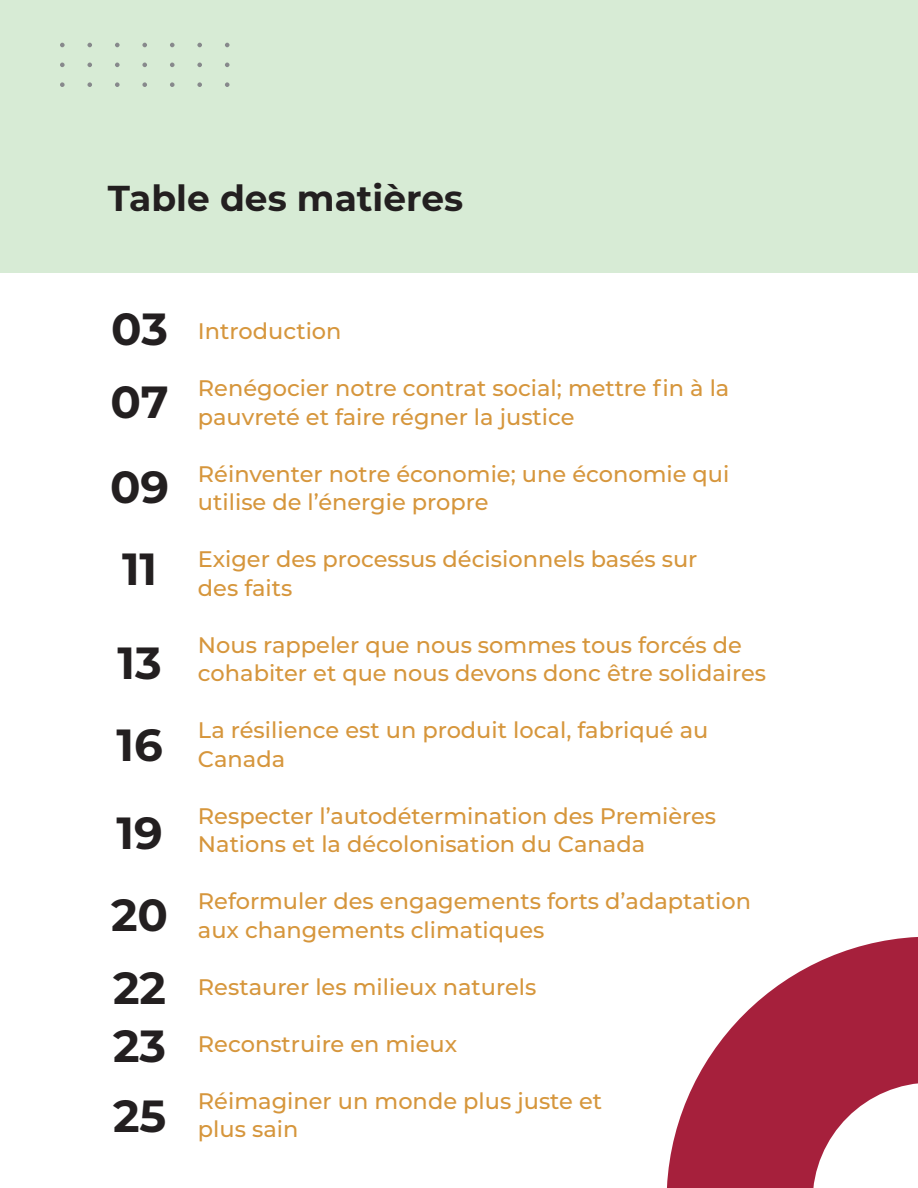
<style>
.page{position:relative;width:918px;height:1188px;background:#fff}
.page>*{position:absolute;margin:0;border:0;box-sizing:border-box;transform-origin:0 0}
.t1{font:700 45px/82.2px "Montserrat";color:#231f20}
.t2{font:700 36px "Montserrat";color:#231f20}
.t3{font:500 22.5px/28.5px "Montserrat";color:#d6963c}
</style>
<div class="page">
<div style="left:0;top:0;width:918px;height:272px;background:#d7ebd5"></div>
<svg style="left:60px;top:43px;width:5px;height:4px"></svg>
<svg style="left:87px;top:43px;width:5px;height:4px"></svg>
<svg style="left:115px;top:43px;width:5px;height:4px"></svg>
<svg style="left:142px;top:43px;width:5px;height:4px"></svg>
<svg style="left:170px;top:43px;width:5px;height:4px"></svg>
<svg style="left:197px;top:43px;width:5px;height:4px"></svg>
<svg style="left:225px;top:43px;width:5px;height:4px"></svg>
<svg style="left:60px;top:63px;width:5px;height:4px"></svg>
<svg style="left:87px;top:63px;width:5px;height:4px"></svg>
<svg style="left:115px;top:63px;width:5px;height:4px"></svg>
<svg style="left:142px;top:63px;width:5px;height:4px"></svg>
<svg style="left:170px;top:63px;width:5px;height:4px"></svg>
<svg style="left:197px;top:63px;width:5px;height:4px"></svg>
<svg style="left:225px;top:63px;width:5px;height:4px"></svg>
<svg style="left:60px;top:82px;width:5px;height:5px"></svg>
<svg style="left:87px;top:82px;width:5px;height:5px"></svg>
<svg style="left:115px;top:82px;width:5px;height:5px"></svg>
<svg style="left:142px;top:82px;width:5px;height:5px"></svg>
<svg style="left:170px;top:82px;width:5px;height:5px"></svg>
<svg style="left:197px;top:82px;width:5px;height:5px"></svg>
<svg style="left:225px;top:82px;width:5px;height:5px"></svg>
<svg style="left:667px;top:937px;width:251px;height:251px;fill:#a6203c"></svg>
<h2 class="t2" style="left:108px;top:172px;width:357px">Table des matières</h2>
<h1 class="t1" style="left:111px;top:290px;width:60px;line-height:73.2px">03<br>07</h1>
<h1 class="t1" style="left:110px;top:444px;width:61px">09<br>11</h1>
<h1 class="t1" style="left:117px;top:620px;width:48px">13<br>16</h1>
<h1 class="t1" style="left:111px;top:790px;width:59px">19<br>20</h1>
<h1 class="t1" style="left:113px;top:956px;width:55px;line-height:58.2px">22<br>23</h1>
<h1 class="t1" style="left:113px;top:1072px;width:55px">25</h1>
<p class="t3" style="left:198px;top:316px;width:145px">Introduction</p>
<p class="t3" style="left:198px;top:373px;width:533px">Renégocier notre contrat social; mettre fin à la pauvreté et faire régner la justice</p>
<p class="t3" style="left:198px;top:459px;width:533px">Réinventer notre économie; une économie qui utilise de l’énergie propre</p>
<p class="t3" style="left:198px;top:544px;width:501px">Exiger des processus décisionnels basés sur des faits</p>
<p class="t3" style="left:198px;top:630px;width:570px">Nous rappeler que nous sommes tous forcés de cohabiter et que nous devons donc être solidaires</p>
<p class="t3" style="left:198px;top:715px;width:512px">La résilience est un produit local, fabriqué au<br>Canada</p>
<p class="t3" style="left:198px;top:801px;width:520px">Respecter l’autodétermination des Premières<br>Nations et la décolonisation du Canada</p>
<p class="t3" style="left:198px;top:886px;width:555px">Reformuler des engagements forts d’adaptation aux changements climatiques</p>
<p class="t3" style="left:198px;top:972px;width:340px">Restaurer les milieux naturels</p>
<p class="t3" style="left:198px;top:1029px;width:261px">Reconstruire en mieux</p>
<p class="t3" style="left:198px;top:1086px;width:406px">Réimaginer un monde plus juste et plus sain</p>
</div>
